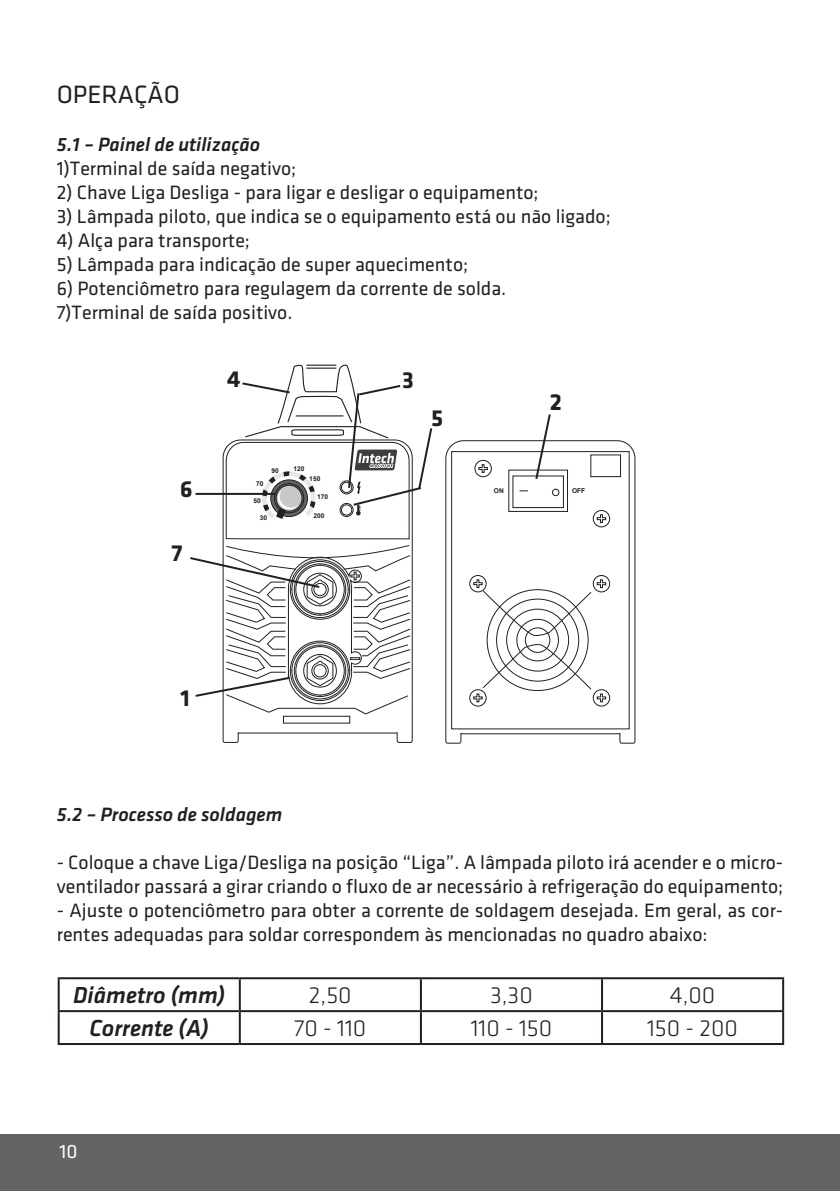
<style>
.page{position:relative;width:840px;height:1191px;background:#fff}
.page>*{position:absolute;margin:0;border:0;box-sizing:border-box;transform-origin:0 0}
.t1{font:26px "Klavika";color:#231f20}
.t2{font:300 24px "Klavika";color:#231f20}
.t3{font:italic 500 24px "Klavika";color:#231f20}
.t4{font:700 24px "Klavika";color:#231f20}
.t5{font:20px/24px "Klavika";color:#231f20}
.t6{font:italic 500 20px "Klavika";color:#231f20}
.t7{font:20px "Klavika";color:#fff}
.t8{font:700 6.6px "Arial";color:#231f20}
</style>
<div class="page">
<div style="left:0;top:1134px;width:839px;height:57px;background:#636366"></div>
<hr style="left:58px;top:977px;width:182px;height:2px;background:#231f20">
<hr style="left:58px;top:979px;width:2px;height:31px;background:#231f20">
<hr style="left:240px;top:977px;width:180px;height:2px;background:#231f20">
<hr style="left:239px;top:979px;width:2px;height:31px;background:#231f20">
<hr style="left:420px;top:977px;width:181px;height:2px;background:#231f20">
<hr style="left:419px;top:979px;width:2px;height:31px;background:#231f20">
<hr style="left:601px;top:977px;width:182px;height:2px;background:#231f20">
<hr style="left:600px;top:979px;width:2px;height:31px;background:#231f20">
<hr style="left:781px;top:979px;width:2px;height:31px;background:#231f20">
<hr style="left:58px;top:1010px;width:182px;height:2px;background:#231f20">
<hr style="left:58px;top:1012px;width:2px;height:31px;background:#231f20">
<hr style="left:240px;top:1010px;width:180px;height:2px;background:#231f20">
<hr style="left:239px;top:1012px;width:2px;height:31px;background:#231f20">
<hr style="left:420px;top:1010px;width:181px;height:2px;background:#231f20">
<hr style="left:419px;top:1012px;width:2px;height:31px;background:#231f20">
<hr style="left:601px;top:1010px;width:182px;height:2px;background:#231f20">
<hr style="left:600px;top:1012px;width:2px;height:31px;background:#231f20">
<hr style="left:781px;top:1012px;width:2px;height:31px;background:#231f20">
<hr style="left:58px;top:1043px;width:182px;height:2px;background:#231f20">
<hr style="left:240px;top:1043px;width:180px;height:2px;background:#231f20">
<hr style="left:420px;top:1043px;width:181px;height:2px;background:#231f20">
<hr style="left:601px;top:1043px;width:182px;height:2px;background:#231f20">
<svg style="left:222px;top:715px;width:191px;height:28px"></svg>
<div style="left:283px;top:716px;width:67px;height:7px;border:1px solid #231f20"></div>
<svg style="left:445px;top:440px;width:190px;height:304px"></svg>
<div style="left:451px;top:451px;width:178px;height:278px;border:1px solid #231f20"></div>
<div style="left:524px;top:627px;width:26px;height:26px;border:1px solid #231f20;border-radius:50%"></div>
<div style="left:516px;top:619px;width:42px;height:42px;border:1px solid #231f20;border-radius:50%"></div>
<div style="left:469px;top:575px;width:17px;height:17px;border:1px solid #231f20;border-radius:50%"></div>
<svg style="left:478px;top:464px;width:10px;height:9px"></svg>
<div style="left:474px;top:460px;width:17px;height:17px;border:1px solid #231f20;border-radius:50%"></div>
<div style="left:592px;top:575px;width:17px;height:17px;border:1px solid #231f20;border-radius:50%"></div>
<svg style="left:596px;top:514px;width:10px;height:9px"></svg>
<div style="left:592px;top:510px;width:17px;height:17px;border:1px solid #231f20;border-radius:50%"></div>
<div style="left:469px;top:689px;width:17px;height:17px;border:1px solid #231f20;border-radius:50%"></div>
<div style="left:592px;top:689px;width:17px;height:17px;border:1px solid #231f20;border-radius:50%"></div>
<svg style="left:472px;top:579px;width:134px;height:58px"></svg>
<svg style="left:472px;top:643px;width:134px;height:59px"></svg>
<div style="left:508px;top:469px;width:59px;height:43px;border:1px solid #231f20"></div>
<div style="left:512px;top:475px;width:51px;height:33px;border:1px solid #231f20"></div>
<div style="left:551px;top:488px;width:8px;height:8px;border:1px solid #231f20;border-radius:50%"></div>
<svg style="left:533px;top:414px;width:19px;height:67px"></svg>
<svg style="left:190px;top:364px;width:243px;height:351px"></svg>
<h1 class="t1" style="left:57px;top:81px;width:125px">OPERAÇÃO</h1>
<p class="t6" style="left:57px;top:134px;width:205px">5.1 – Painel de utilização</p>
<p class="t5" style="left:57px;top:157px;width:241px">1)Terminal de saída negativo;</p>
<p class="t5" style="left:57px;top:181px;width:483px">2) Chave Liga Desliga - para ligar e desligar o equipamento;</p>
<p class="t5" style="left:57px;top:205px;width:555px">3) Lâmpada piloto, que indica se o equipamento está ou não ligado;</p>
<p class="t5" style="left:57px;top:229px;width:195px">4) Alça para transporte;</p>
<p class="t5" style="left:57px;top:253px;width:413px">5) Lâmpada para indicação de super aquecimento;</p>
<p class="t5" style="left:57px;top:277px;width:451px">6) Potenciômetro para regulagem da corrente de solda.<br>7)Terminal de saída positivo.</p>
<p class="t4" style="left:180px;top:476px;width:14px">6</p>
<p class="t4" style="left:171px;top:540px;width:12px">7</p>
<p class="t4" style="left:227px;top:366px;width:15px">4</p>
<p class="t8" style="left:271px;top:466px;width:9px">90</p>
<p class="t8" style="left:293px;top:464px;width:13px">120</p>
<p class="t8" style="left:256px;top:479px;width:9px">70</p>
<p class="t8" style="left:253px;top:496px;width:9px">50</p>
<p class="t8" style="left:260px;top:513px;width:9px">30</p>
<p class="t8" style="left:309px;top:474px;width:13px">150</p>
<p class="t8" style="left:317px;top:492px;width:13px">170</p>
<p class="t8" style="left:313px;top:511px;width:13px">200</p>
<p class="t4" style="left:180px;top:685px;width:11px">1</p>
<p class="t4" style="left:402px;top:367px;width:13px">3</p>
<p class="t4" style="left:431px;top:405px;width:13px">5</p>
<p class="t4" style="left:549px;top:389px;width:14px">2</p>
<p class="t8" style="left:493px;top:486px;width:11px">ON</p>
<p class="t8" style="left:571px;top:486px;width:15px">OFF</p>
<p class="t6" style="left:57px;top:803px;width:227px">5.2 – Processo de soldagem</p>
<p class="t5" style="left:57px;top:850px;width:727px">- Coloque a chave Liga/Desliga na posição “Liga”. A lâmpada piloto irá acender e o micro&shy;ventilador passará a girar criando o fluxo de ar necessário à refrigeração do equipamento;</p>
<p class="t5" style="left:57px;top:898px;width:727px">- Ajuste o potenciômetro para obter a corrente de soldagem desejada. Em geral, as cor&shy;rentes adequadas para soldar correspondem às mencionadas no quadro abaixo:</p>
<p class="t3" style="left:73px;top:982px;width:154px">Diâmetro (mm)</p>
<p class="t2" style="left:309px;top:982px;width:44px">2,50</p>
<p class="t2" style="left:490px;top:982px;width:44px">3,30</p>
<p class="t2" style="left:669px;top:982px;width:47px">4,00</p>
<p class="t3" style="left:89px;top:1015px;width:121px">Corrente (A)</p>
<p class="t2" style="left:294px;top:1015px;width:74px">70 - 110</p>
<p class="t2" style="left:470px;top:1015px;width:83px">110 - 150</p>
<p class="t2" style="left:646px;top:1015px;width:92px">150 - 200</p>
<p class="t7" style="left:60px;top:1141px;width:20px">10</p>
</div>
